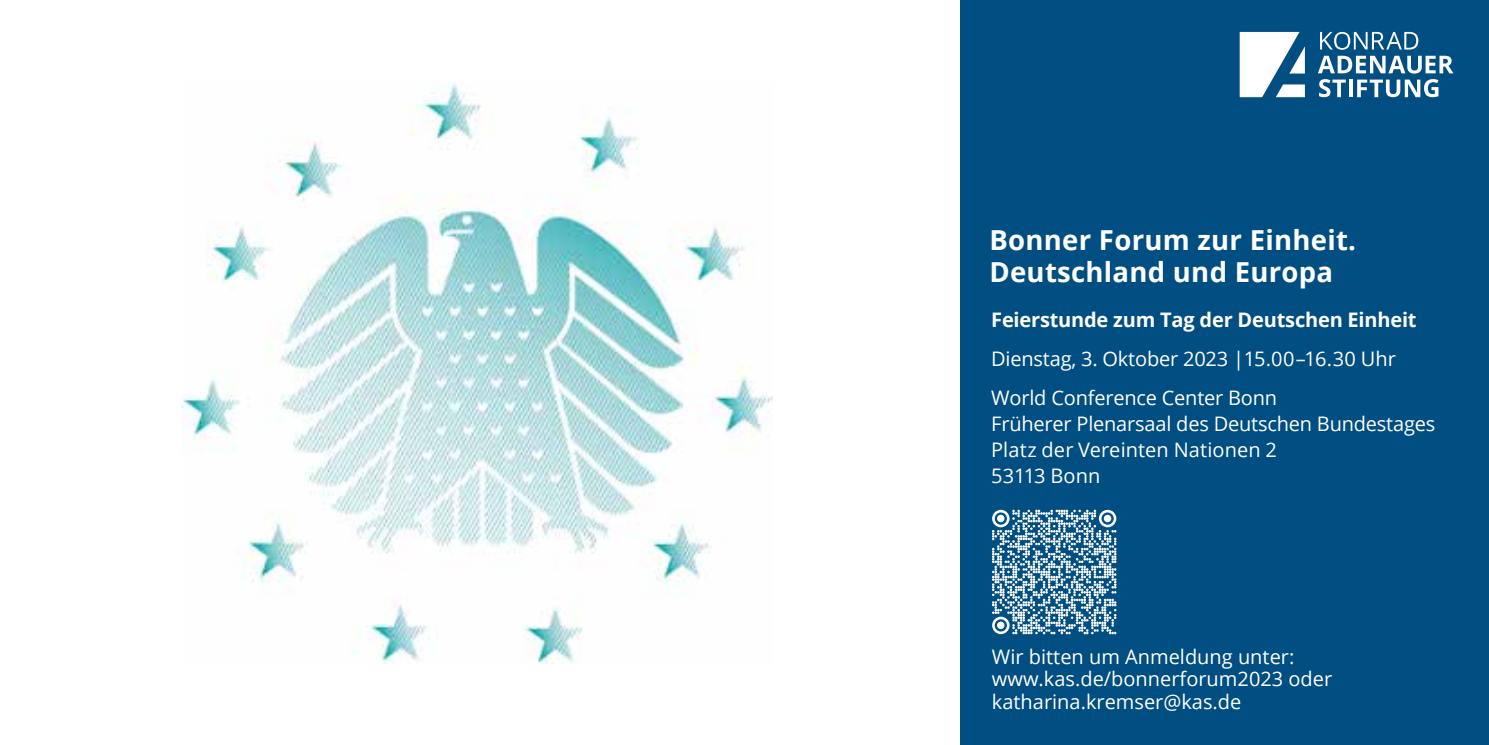
<style>
.page{position:relative;width:1489px;height:745px;background:#fff}
.page>*{position:absolute;margin:0;border:0;box-sizing:border-box;transform-origin:0 0}
.t1{font:700 27.5px/32.5px "Open Sans";letter-spacing:.01em;color:#fff}
.t2{font:20px/26.2px "Open Sans";color:#fff}
.t3{font:700 20px "Open Sans";letter-spacing:-.01em;color:#fff}
</style>
<div class="page">
<div style="left:960px;top:0;width:528px;height:744px;background:#004e82"></div>
<svg style="left:1320px;top:32px;width:98px;height:18px"></svg>
<svg style="left:1318px;top:56px;width:135px;height:41px"></svg>
<svg style="left:1239px;top:32px;width:65px;height:65px"></svg>
<svg style="left:992px;top:509px;width:124px;height:125px"></svg>
<svg style="left:996px;top:514px;width:8px;height:8px"></svg>
<div style="left:1103px;top:514px;width:8px;height:8px;background:#fff;border-radius:50%"></div>
<svg style="left:996px;top:621px;width:8px;height:7px"></svg>
<img style="left:181px;top:81px;width:591px;height:582px">
<h1 class="t1" style="left:989px;top:222px;width:368px">Bonner Forum zur Einheit.<br>Deutschland und Europa</h1>
<p class="t3" style="left:991px;top:305px;width:427px">Feierstunde zum Tag der Deutschen Einheit</p>
<p class="t2" style="left:991px;top:338px;width:406px;line-height:38.8px">Dienstag, 3. Oktober 2023 |15.00–16.30 Uhr<br>World Conference Center Bonn</p>
<p class="t2" style="left:991px;top:409px;width:445px">Früherer Plenarsaal des Deutschen Bundestages<br>Platz der Vereinten Nationen 2<br>53113 Bonn</p>
<p class="t2" style="left:991px;top:644px;width:342px;line-height:22.5px">Wir bitten um Anmeldung unter: www.kas.de/bonnerforum2023 oder katharina.kremser@kas.de</p>
</div>
